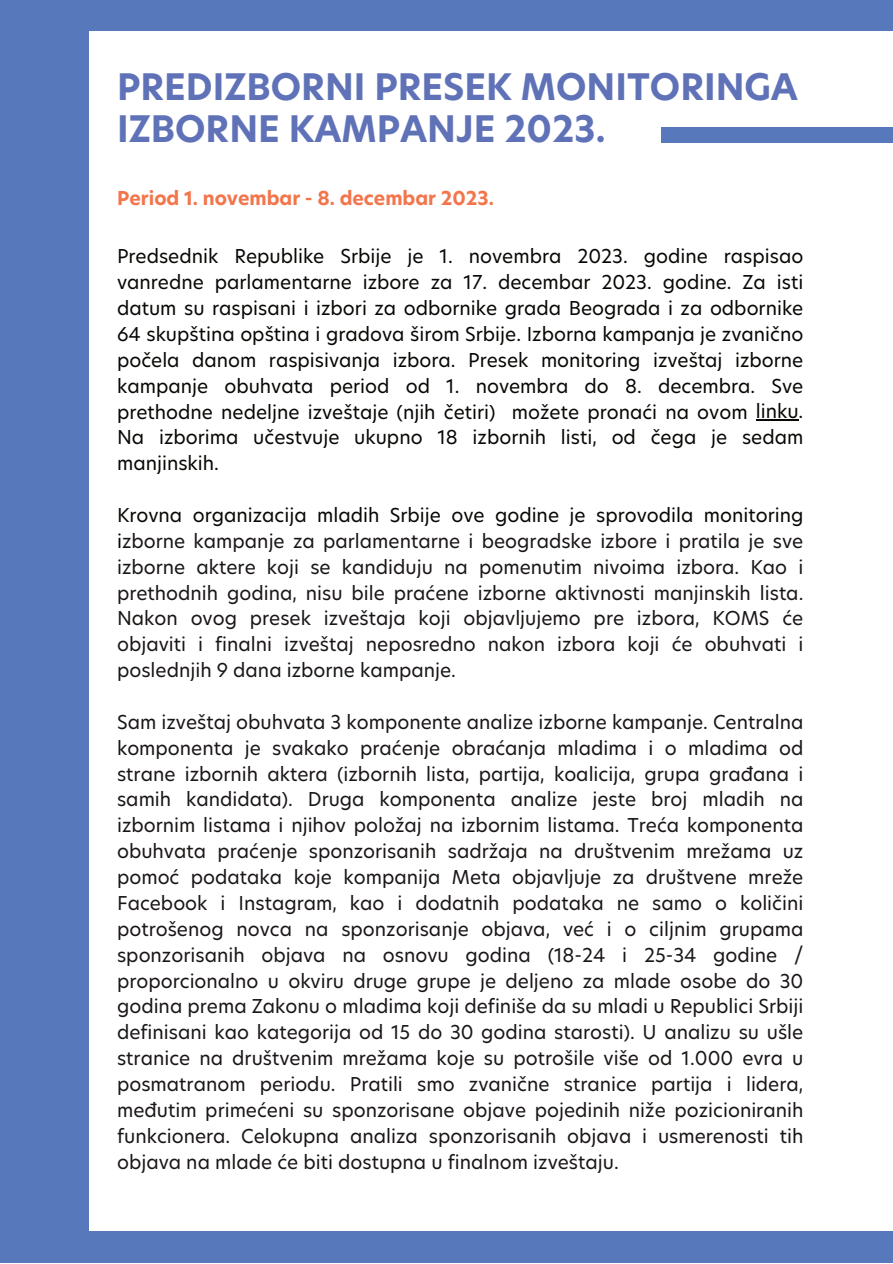
<style>
.page{position:relative;width:893px;height:1264px;background:#fff}
.page>*{position:absolute;margin:0;border:0;box-sizing:border-box;transform-origin:0 0}
.t1{font:700 35.85px/41.8px "Hero New";color:#6072b7}
.t2{font:18.75px/25.8px "Hero New";color:#1a1615;text-align:justify}
.t3{font:18.75px/25.8px "Hero New";color:#080704;text-align:justify}
.t4{font:700 18.75px "Hero New";color:#f3754b}
.s1{color:#080704}
</style>
<div class="page">
<div style="left:0;top:0;width:892px;height:1262px;background:#5778bb"></div>
<div style="left:89px;top:31px;width:803px;height:1199px;background:#fff"></div>
<div style="left:661px;top:128px;width:231px;height:15px;background:#5778bb"></div>
<hr style="left:755px;top:419px;width:43px;height:2px;background:#080704">
<h1 class="t1" style="left:117px;top:66px;width:682px">PREDIZBORNI PRESEK MONITORINGA<br>IZBORNE KAMPANJE 2023.</h1>
<p class="t4" style="left:117px;top:185px;width:378px">Period 1. novembar - 8. decembar 2023.</p>
<p class="t3" style="left:117px;top:243px;width:687px">Predsednik Republike Srbije je ⁁. novembra ⁂⁀⁂⁃. godine raspisao vanredne parlamentarne izbore za ⁁⁇. decembar ⁂⁀⁂⁃. godine. Za isti datum su raspisani i izbori za odbornike grada Beograda i za odbornike ⁆⁄ skupština opština i gradova širom Srbije. Izborna kampanja je zvanično počela danom raspisivanja izbora. Presek monitoring izveštaj izborne kampanje obuhvata period od ⁁. novembra do ⁈. decembra. Sve prethodne nedeljne izveštaje ‰njih četiri‱ možete pronaći na ovom linku.<br>Na izborima učestvuje ukupno ⁁⁈ izbornih listi, od čega je sedam manjinskih.</p>
<p class="t2" style="left:117px;top:502px;width:687px"><span class="s1">Krovna organizacija mladih Srbije ove godine je sprovodila monitoring i</span>zborne kampanje za parlamentarne i beogradske izbore i pratila je sve izborne aktere koji se kandiduju na pomenutim nivoima izbora. Kao i prethodnih godina, nisu bile praćene izborne aktivnosti manjinskih lista.<br>Nakon ovog presek izveštaja koji objavljujemo pre izbora, KOMS će objaviti i finalni izveštaj neposredno nakon izbora koji će obuhvati i poslednjih ⁉ dana izborne kampanje.</p>
<p class="t2" style="left:117px;top:708px;width:687px">Sam izveštaj obuhvata ⁃ komponente analize izborne kampanje. Centralna komponenta je svakako praćenje obraćanja mladima i o mladima od strane izbornih aktera ‰izbornih lista, partija, koalicija, grupa građana i samih kandidata‱. Druga komponenta analize jeste broj mladih na izbornim listama i njihov položaj na izbornim listama. Treća komponenta obuhvata praćenje sponzorisanih sadržaja na društvenim mrežama uz pomoć podataka koje kompanija Meta objavljuje za društvene mreže Facebook i Instagram, kao i dodatnih podataka ne samo o količini potrošenog novca na sponzorisanje objava, već i o ciljnim grupama sponzorisanih objava na osnovu godina ‰⁁⁈․⁂⁄ i ⁂⁅․⁃⁄ godine ‫ proporcionalno u okviru druge grupe je deljeno za mlade osobe do ⁃⁀ godina prema Zakonu o mladima koji definiše da su mladi u Republici Srbiji definisani kao kategorija od ⁁⁅ do ⁃⁀ godina starosti‱. U analizu su ušle stranice na društvenim mrežama koje su potrošile više od ⁁.⁀⁀⁀ evra u posmatranom periodu. Pratili smo zvanične stranice partija i lidera, međutim primećeni su sponzorisane objave pojedinih niže pozicioniranih funkcionera. Celokupna analiza sponzorisanih objava i usmerenosti tih objava na mlade će biti dostupna u finalnom izveštaju.</p>
</div>
